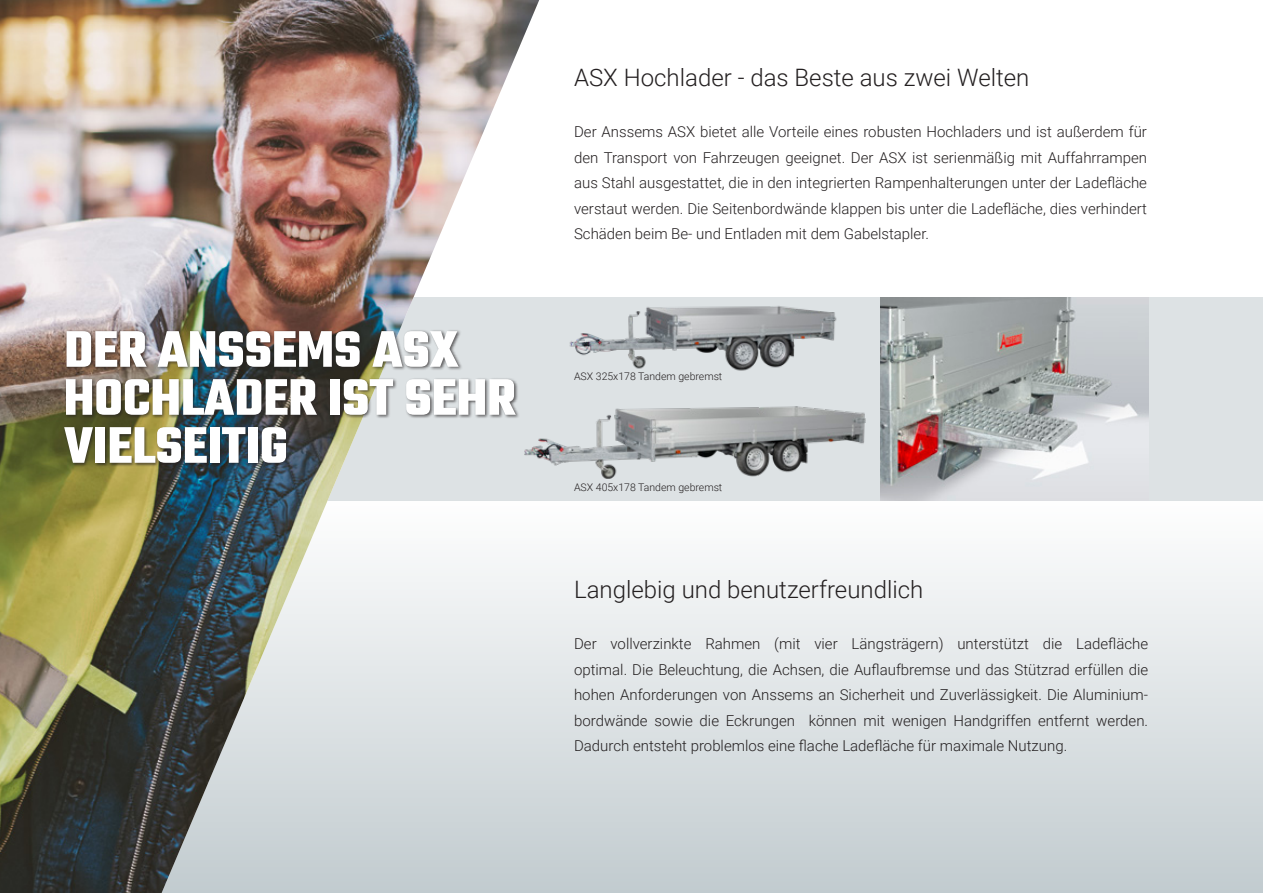
<style>
.page{position:relative;width:1263px;height:893px;background:#fff}
.page>*{position:absolute;margin:0;border:0;box-sizing:border-box;transform-origin:0 0}
.t1{font:700 55.5px/48px "Teko";color:#fff}
.t2{font:300 24px "Roboto";color:#231f20}
.t3{font:300 15px/25.5px "Roboto";color:#231f20;text-align:justify}
.t4{font:300 10.5px "Roboto";color:#231f20}
</style>
<div class="page">
<div style="left:0;top:298px;width:1263px;height:203px;background:#dde2e4"></div>
<div style="left:0;top:501px;width:1263px;height:392px;background:linear-gradient(to bottom,#fefefe,#c2cbcf)"></div>
<img style="left:0;top:0;width:539px;height:893px">
<img style="left:1251px;top:501px;width:12px;height:243px">
<img style="left:880px;top:298px;width:268px;height:203px">
<div style="left:62px;top:329px;width:458px;height:138px;background:#231f20;opacity:.7"></div>
<img style="left:569px;top:306px;width:268px;height:65px">
<img style="left:506px;top:389px;width:388px;height:117px">
<p class="t1" style="left:64px;top:329px;width:453px">DER ANSSEMS ASX<br>HOCHLADER IST SEHR<br>VIELSEITIG</p>
<p class="t2" style="left:574px;top:61px;width:457px">ASX Hochlader - das Beste aus zwei Welten</p>
<p class="t3" style="left:574px;top:118px;width:574px">Der Anssems ASX bietet alle Vorteile eines robusten Hochladers und ist außerdem für den Transport von Fahrzeugen geeignet. Der ASX ist serienmäßig mit Auffahrrampen aus Stahl ausgestattet, die in den integrierten Rampenhalterungen unter der Ladefläche verstaut werden. Die Seitenbordwände klappen bis unter die Ladefläche, dies verhindert Schäden beim Be- und Entladen mit dem Gabelstapler.</p>
<p class="t4" style="left:574px;top:369px;width:150px">ASX 325x178 Tandem gebremst</p>
<p class="t4" style="left:574px;top:480px;width:150px">ASX 405x178 Tandem gebremst</p>
<p class="t2" style="left:574px;top:573px;width:351px">Langlebig und benutzerfreundlich</p>
<p class="t3" style="left:574px;top:631px;width:576px">Der vollverzinkte Rahmen (mit vier Längsträgern) unterstützt die Ladefläche optimal. Die Beleuchtung, die Achsen, die Auflaufbremse und das Stützrad erfüllen die hohen Anforderungen von Anssems an Sicherheit und Zuverlässigkeit. Die Aluminium&shy;bordwände sowie die Eckrungen können mit wenigen Handgriffen entfernt werden.<br>Dadurch entsteht problemlos eine flache Ladefläche für maximale Nutzung.</p>
</div>
